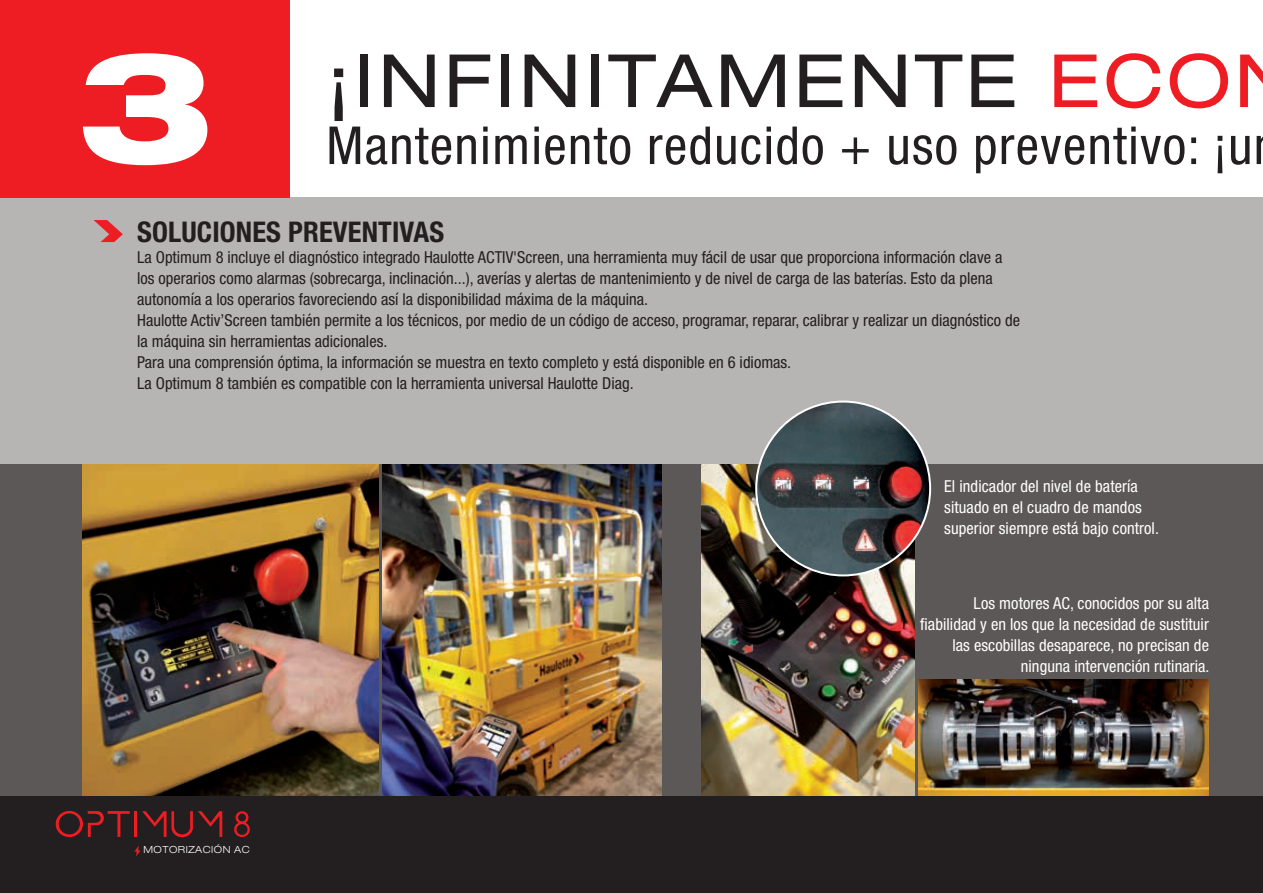
<style>
.page{position:relative;width:1263px;height:893px;background:#fff}
.page>*{position:absolute;margin:0;border:0;box-sizing:border-box;transform-origin:0 0}
.t1{font:expanded 73.5px "Helvetica Neue LT Std";letter-spacing:.045em;color:#231f20}
.t2{font:condensed 52.5px "Helvetica Neue LT Std";letter-spacing:.025em;color:#231f20}
.t3{font:700 condensed 28.5px "Helvetica Neue LT Std";letter-spacing:.005em;color:#231f20}
.t4{font:condensed 16.5px/21px "Helvetica Neue LT Std";color:#231f20}
.t5{font:condensed 16.5px/21px "Helvetica Neue LT Std";letter-spacing:.005em;color:#fff}
.t6{font:300 expanded 9.75px "Helvetica Neue LT Std";letter-spacing:.05em;color:#fff}
.s1{font-weight:800;font-size:154.5px;color:#fff}
.s2{color:#ee1d23}
</style>
<div class="page">
<div style="left:0;top:197px;width:1263px;height:603px;background:#b7b4b4"></div>
<div style="left:0;top:796px;width:1263px;height:97px;background:#231f20"></div>
<div style="left:0;top:464px;width:1263px;height:332px;background:#5c5857"></div>
<div style="left:0;top:0;width:289px;height:197px;background:#ee1d23"></div>
<svg style="left:94px;top:220px;width:29px;height:22px"></svg>
<img style="left:702px;top:464px;width:212px;height:332px">
<img style="left:918px;top:679px;width:291px;height:117px">
<img style="left:82px;top:464px;width:296px;height:332px">
<img style="left:383px;top:464px;width:279px;height:332px">
<img style="left:756px;top:402px;width:174px;height:173px;border-radius:87px">
<svg style="left:135px;top:845px;width:5px;height:11px"></svg>
<svg style="left:56px;top:811px;width:74px;height:26px"></svg>
<hr style="left:134px;top:811px;width:3px;height:26px;background:#ee1d23">
<svg style="left:142px;top:811px;width:80px;height:26px"></svg>
<svg style="left:234px;top:811px;width:16px;height:26px"></svg>
<h1 class="t1" style="left:77px;top:36px;width:1156px"><span class="s1">3</span> ¡INFINITAMENTE <span class="s2">ECO</span></h1>
<h2 class="t2" style="left:326px;top:115px;width:927px">Mantenimiento reducido + uso preventivo: ¡u</h2>
<h3 class="t3" style="left:137px;top:215px;width:308px">SOLUCIONES PREVENTIVAS</h3>
<p class="t4" style="left:137px;top:246px;width:884px">La Optimum 8 incluye el diagnóstico integrado Haulotte ACTIV'Screen, una herramienta muy fácil de usar que proporciona información clave a los operarios como alarmas (sobrecarga, inclinación...), averías y alertas de mantenimiento y de nivel de carga de las baterías. Esto da plena autonomía a los operarios favoreciendo así la disponibilidad máxima de la máquina.<br>Haulotte Activ’Screen también permite a los técnicos, por medio de un código de acceso, programar, reparar, calibrar y realizar un diagnóstico de la máquina sin herramientas adicionales.<br>Para una comprensión óptima, la información se muestra en texto completo y está disponible en 6 idiomas.<br>La Optimum 8 también es compatible con la herramienta universal Haulotte Diag.</p>
<p class="t5" style="left:944px;top:475px;width:216px">El indicador del nivel de batería situado en el cuadro de mandos superior siempre está bajo control.</p>
<p class="t6" style="left:144px;top:844px;width:108px">MOTORIZACIÓN AC</p>
<p class="t5" style="left:920px;top:593px;width:291px;text-align:right">Los motores AC, conocidos por su alta fiabilidad y en los que la necesidad de sustituir las escobillas desaparece, no precisan de ninguna intervención rutinaria.</p>
</div>
